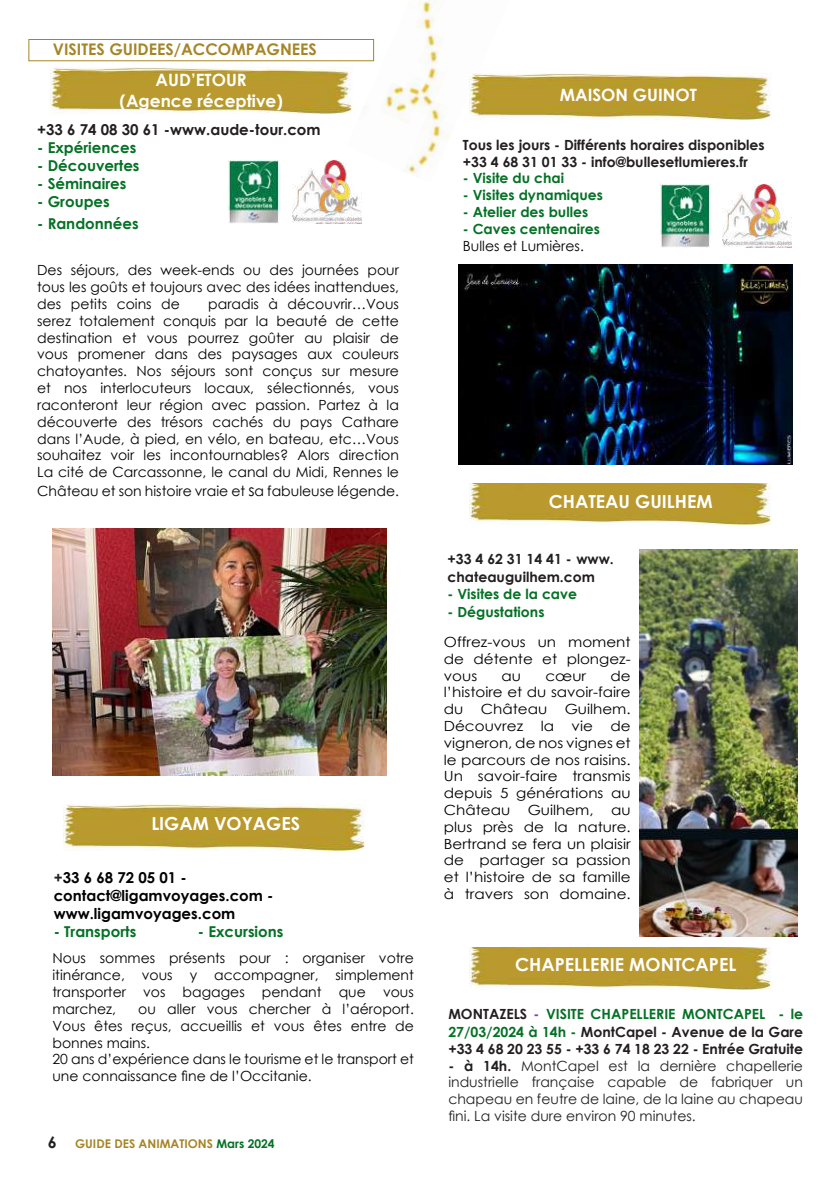
<style>
.page{position:relative;width:840px;height:1191px;background:#fff}
.page>*{position:absolute;margin:0;border:0;box-sizing:border-box;transform-origin:0 0}
.t1{font:700 18px "Century Gothic";color:#fff}
.t2{font:700 17px/20.4px "Century Gothic";color:#fff;text-align:center}
.t3{font:700 16px "Century Gothic";color:#a68526}
.t4{font:700 16px "Century Gothic";color:#231f20}
.t5{font:700 15px "Century Gothic";color:#047125}
.t6{font:700 15px/18px "Century Gothic";color:#000001}
.t7{font:700 15px "Century Gothic";color:#231f20}
.t8{font:14px/16.8px "Century Gothic";color:#040000;text-align:justify}
.t9{font:14px/16.8px "Century Gothic";color:#000;text-align:justify;scale:1.08 1}
.t10{font:700 14px/17.4px "Century Gothic";color:#231f20}
.t11{font:14px/16.8px "Century Gothic";color:#231f20;text-align:justify}
.t12{font:700 14px "Century Gothic";color:#047125}
.t13{font:700 12px "Century Gothic";color:#a68526}
.s1{font-size:16px}
.s2{color:#231f20}
.s3{color:#047125}
.s4{color:#7f4997}
.s5{font-weight:700}
</style>
<div class="page">
<img style="left:345px;top:0;width:140px;height:177px">
<img style="left:52px;top:528px;width:334px;height:248px">
<img style="left:228px;top:160px;width:51px;height:64px">
<img style="left:292px;top:161px;width:69px;height:63px">
<div style="left:28px;top:39px;width:346px;height:22px;border:1px solid #a68526"></div>
<img style="left:458px;top:264px;width:334px;height:201px">
<img style="left:722px;top:184px;width:68px;height:63px">
<img style="left:660px;top:184px;width:50px;height:64px">
<img style="left:639px;top:549px;width:158px;height:387px">
<img style="left:50px;top:68px;width:302px;height:46px">
<img style="left:469px;top:73px;width:302px;height:46px">
<img style="left:63px;top:804px;width:302px;height:46px">
<img style="left:469px;top:483px;width:302px;height:42px">
<img style="left:469px;top:947px;width:302px;height:42px">
<p class="t3" style="left:53px;top:37px;width:265px">VISITES GUIDEES/ACCOMPAGNEES</p>
<p class="t2" style="left:119px;top:69px;width:165px">AUD’ETOUR (Agence réceptive)</p>
<p class="t7" style="left:37px;top:118px;width:285px">+33 6 74 08 30 61 -www.aude-tour.com</p>
<p class="t5" style="left:37px;top:136px;width:100px">- Expériences</p>
<p class="t5" style="left:37px;top:154px;width:104px">- Découvertes</p>
<p class="t5" style="left:37px;top:172px;width:91px">- Séminaires</p>
<p class="t5" style="left:37px;top:190px;width:74px">- Groupes</p>
<p class="t5" style="left:37px;top:212px;width:103px">- Randonnées</p>
<p class="t8" style="left:37px;top:262px;width:363px">Des séjours, des week-ends ou des journées pour tous les goûts et toujours avec des idées inattendues, des petits coins de</p>
<p class="t8" style="left:37px;top:295px;width:363px;text-indent:171px">paradis à découvrir…Vous serez totalement conquis par la beauté de cette destination et vous pourrez goûter au plaisir de vous promener dans des paysages aux couleurs chatoyantes. Nos séjours sont conçus sur mesure et nos interlocuteurs locaux, sélectionnés, vous raconteront leur région avec passion. Partez à la découverte des trésors cachés du pays Cathare dans l’Aude, à pied, en vélo, en bateau, etc…Vous souhaitez voir les incontournables? Alors direction La cité de Carcassonne, le canal du Midi, Rennes le</p>
<p class="t8" style="left:37px;top:482px;width:363px">Château et son histoire vraie et <span class="s1">s</span>a fabuleuse légende.</p>
<p class="t1" style="left:151px;top:809px;width:150px">LIGAM VOYAGES</p>
<p class="t6" style="left:54px;top:867px;width:221px"><span class="s2">+</span>33 6 68 72 05 01 - contact@ligamvoyages.com - www.ligamvoyages.com</p>
<p class="t5" style="left:54px;top:919px;width:84px">- Transports</p>
<p class="t5" style="left:198px;top:919px;width:87px">- Excursions</p>
<p class="t8" style="left:52px;top:949px;width:363px">Nous sommes présents pour : organiser votre itinérance, vous y accompagner, simplement transporter vos bagages pendant que vous marchez,</p>
<p class="t8" style="left:52px;top:1000px;width:363px;text-align:left;text-indent:86px">ou aller vous chercher à l’aéroport.<br>Vous êtes reçus, accueillis et vous êtes entre de bonnes mains.<br>20 ans d’expérience dans le tourisme et le transport et une connaissance fine de l’Occitanie.</p>
<p class="t4" style="left:48px;top:1130px;width:10px">6</p>
<p class="t13" style="left:75px;top:1134px;width:201px">GUIDE DES ANIMATIONS <span class="s3">Mars 2024</span></p>
<p class="t2" style="left:559px;top:84px;width:139px">MAISON GUINOT</p>
<p class="t10" style="left:462px;top:136px;width:303px;line-height:16.8px">Tous les jours - Différents horaires disponibles +33 4 68 31 01 33 - info@bullesetlumieres.fr</p>
<p class="t12" style="left:462px;top:168px;width:103px">- Visite du chai</p>
<p class="t12" style="left:462px;top:184px;width:142px">- Visites dynamiques</p>
<p class="t12" style="left:462px;top:201px;width:127px">- Atelier des bulles</p>
<p class="t12" style="left:462px;top:218px;width:138px">- Caves centenaires</p>
<p class="t8" style="left:462px;top:237px;width:122px">Bulles et Lumières.</p>
<p class="t1" style="left:548px;top:488px;width:165px">CHATEAU GUILHEM</p>
<p class="t10" style="left:447px;top:549px;width:168px;line-height:18px">+33 4 62 31 14 41 - www. chateauguilhem.com</p>
<p class="t12" style="left:447px;top:583px;width:131px">- Visites de la cave</p>
<p class="t12" style="left:447px;top:601px;width:98px">- Dégustations</p>
<p class="t9" style="left:443px;top:633px;width:174px">Offrez-vous un moment de détente et plongez&shy;vous</p>
<p class="t9" style="left:443px;top:667px;width:174px;text-indent:166px">de l’histoire et du savoir-faire du Château Guilhem.<br>Découvrez</p>
<p class="t9" style="left:501px;top:667px;width:20px">au</p>
<p class="t9" style="left:545px;top:667px;width:39px">cœur</p>
<p class="t9" style="left:540px;top:717px;width:14px">la</p>
<p class="t9" style="left:571px;top:717px;width:21px">vie</p>
<p class="t9" style="left:443px;top:717px;width:174px;text-indent:166px">de vigneron, de nos vignes et le parcours de nos raisins.<br>Un savoir-faire transmis depuis 5 générations au Château Guilhem, au plus près de la nature.<br>Bertrand se fera un plaisir de partager sa passion et l’histoire de sa famille à travers son domaine.</p>
<p class="t1" style="left:515px;top:950px;width:223px">CHAPELLERIE MONTCAPEL</p>
<p class="t10" style="left:448px;top:1004px;width:356px;text-align:justify">MONTAZELS <span class="s4">-</span> <span class="s3">VISITE CHAPELLERIE MONTCAPEL - le 27/03/2024 à 14h -</span> MontCapel - Avenue de la Gare +33 4 68 20 23 55 - +33 6 74 18 23 22 - Entrée Gratuite</p>
<p class="t11" style="left:448px;top:1056px;width:356px"><span class="s5">- à 14h.</span> MontCapel est la dernière chapellerie industrielle française capable de fabriquer un chapeau en feutre de laine, de la laine au chapeau fini. La visite dure environ 90 minutes.</p>
</div>
